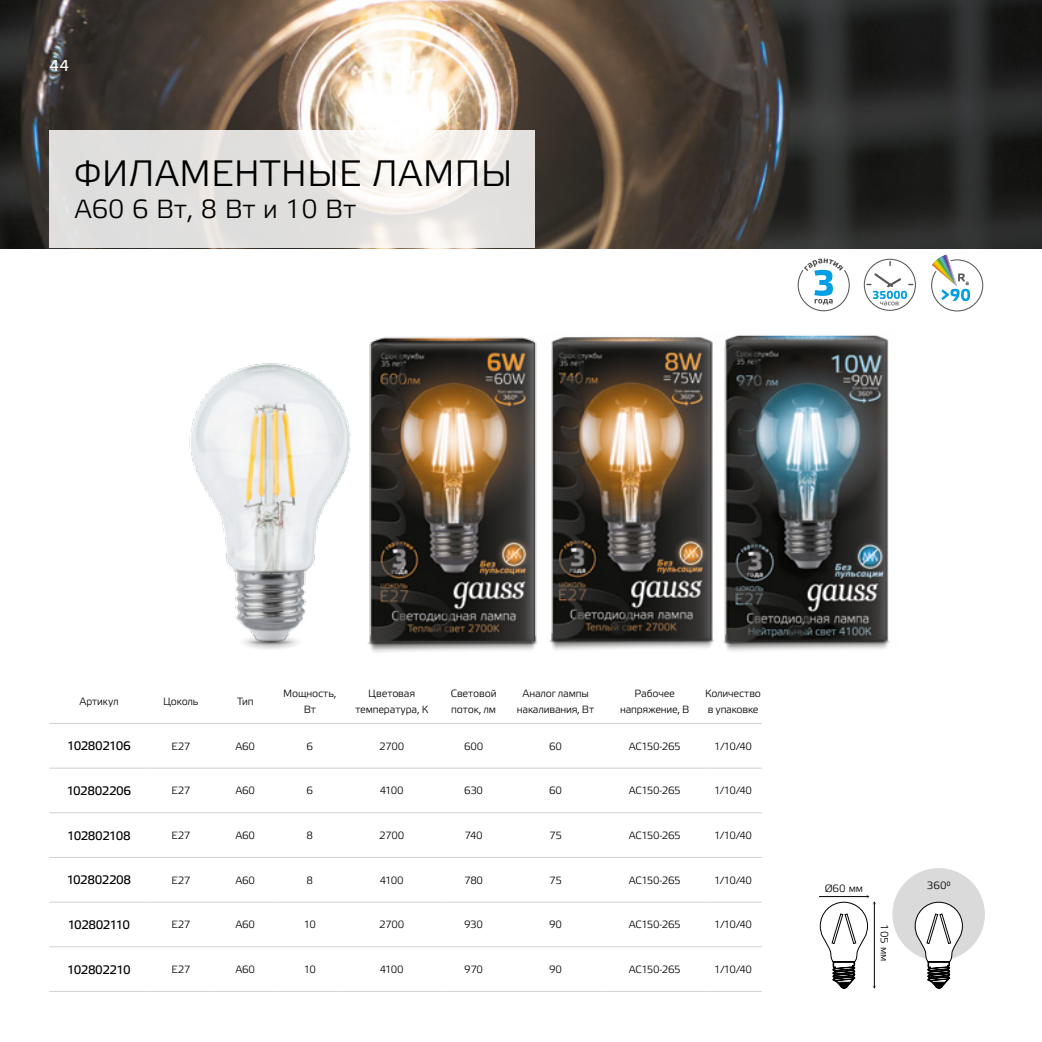
<style>
.page{position:relative;width:1042px;height:1042px;background:#fff}
.page>*{position:absolute;margin:0;border:0;box-sizing:border-box;transform-origin:0 0}
.t1{font:36.75px "Etelka Lig";color:#000}
.t2{font:26.25px "Etelka Light Pro";color:#000}
.t3{font:15.75px "Etelka Text Pro";color:#fff}
.t4{font:12.25px "Etelka Reg";letter-spacing:-.045em;color:#000}
.t5{font:10.5px/15.8px "Etelka Lig";letter-spacing:-.02em;color:#000;text-align:center}
.t6{font:10.5px "Etelka Light Pro";color:#000}
</style>
<div class="page">
<img style="left:0;top:0;width:1041px;height:248px">
<svg style="left:50px;top:130px;width:485px;height:118px;background:#e7e5e3"></svg>
<svg style="left:49px;top:813px;width:655px;height:135px"></svg>
<hr style="left:49px;top:768px;width:100px;height:1px;background:#d1d2d4">
<hr style="left:149px;top:768px;width:64px;height:1px;background:#d1d2d4">
<hr style="left:213px;top:768px;width:65px;height:1px;background:#d1d2d4">
<hr style="left:278px;top:768px;width:64px;height:1px;background:#d1d2d4">
<hr style="left:342px;top:768px;width:99px;height:1px;background:#d1d2d4">
<hr style="left:441px;top:768px;width:65px;height:1px;background:#d1d2d4">
<hr style="left:506px;top:768px;width:99px;height:1px;background:#d1d2d4">
<hr style="left:605px;top:768px;width:99px;height:1px;background:#d1d2d4">
<hr style="left:49px;top:857px;width:100px;height:1px;background:#d1d2d4">
<hr style="left:149px;top:857px;width:64px;height:1px;background:#d1d2d4">
<hr style="left:213px;top:857px;width:65px;height:1px;background:#d1d2d4">
<hr style="left:278px;top:857px;width:64px;height:1px;background:#d1d2d4">
<hr style="left:342px;top:857px;width:99px;height:1px;background:#d1d2d4">
<hr style="left:441px;top:857px;width:65px;height:1px;background:#d1d2d4">
<hr style="left:506px;top:857px;width:99px;height:1px;background:#d1d2d4">
<hr style="left:605px;top:857px;width:99px;height:1px;background:#d1d2d4">
<hr style="left:49px;top:946px;width:100px;height:1px;background:#d1d2d4">
<hr style="left:149px;top:946px;width:64px;height:1px;background:#d1d2d4">
<hr style="left:213px;top:946px;width:65px;height:1px;background:#d1d2d4">
<hr style="left:278px;top:946px;width:64px;height:1px;background:#d1d2d4">
<hr style="left:342px;top:946px;width:99px;height:1px;background:#d1d2d4">
<hr style="left:441px;top:946px;width:65px;height:1px;background:#d1d2d4">
<hr style="left:506px;top:946px;width:99px;height:1px;background:#d1d2d4">
<hr style="left:605px;top:946px;width:99px;height:1px;background:#d1d2d4">
<hr style="left:49px;top:991px;width:100px;height:1px;background:#d1d2d4">
<hr style="left:149px;top:991px;width:64px;height:1px;background:#d1d2d4">
<hr style="left:213px;top:991px;width:65px;height:1px;background:#d1d2d4">
<hr style="left:278px;top:991px;width:64px;height:1px;background:#d1d2d4">
<hr style="left:441px;top:991px;width:65px;height:1px;background:#d1d2d4">
<hr style="left:506px;top:991px;width:99px;height:1px;background:#d1d2d4">
<hr style="left:605px;top:991px;width:99px;height:1px;background:#d1d2d4">
<hr style="left:49px;top:723px;width:100px;height:1px;background:#d1d2d4">
<hr style="left:149px;top:723px;width:64px;height:1px;background:#d1d2d4">
<hr style="left:213px;top:723px;width:65px;height:1px;background:#d1d2d4">
<hr style="left:278px;top:723px;width:64px;height:1px;background:#d1d2d4">
<hr style="left:342px;top:723px;width:99px;height:1px;background:#d1d2d4">
<hr style="left:441px;top:723px;width:65px;height:1px;background:#d1d2d4">
<hr style="left:506px;top:723px;width:99px;height:1px;background:#d1d2d4">
<hr style="left:605px;top:723px;width:99px;height:1px;background:#d1d2d4">
<hr style="left:704px;top:723px;width:58px;height:1px;background:#d1d2d4">
<hr style="left:704px;top:768px;width:58px;height:1px;background:#d1d2d4">
<hr style="left:49px;top:812px;width:100px;height:1px;background:#d1d2d4">
<hr style="left:149px;top:812px;width:64px;height:1px;background:#d1d2d4">
<hr style="left:213px;top:812px;width:65px;height:1px;background:#d1d2d4">
<hr style="left:278px;top:812px;width:64px;height:1px;background:#d1d2d4">
<hr style="left:342px;top:812px;width:99px;height:1px;background:#d1d2d4">
<hr style="left:441px;top:812px;width:65px;height:1px;background:#d1d2d4">
<hr style="left:506px;top:812px;width:99px;height:1px;background:#d1d2d4">
<hr style="left:605px;top:812px;width:99px;height:1px;background:#d1d2d4">
<hr style="left:704px;top:812px;width:58px;height:1px;background:#d1d2d4">
<hr style="left:704px;top:857px;width:58px;height:1px;background:#d1d2d4">
<hr style="left:49px;top:901px;width:100px;height:1px;background:#d1d2d4">
<hr style="left:149px;top:901px;width:64px;height:1px;background:#d1d2d4">
<hr style="left:213px;top:901px;width:65px;height:1px;background:#d1d2d4">
<hr style="left:278px;top:901px;width:64px;height:1px;background:#d1d2d4">
<hr style="left:342px;top:901px;width:99px;height:1px;background:#d1d2d4">
<hr style="left:441px;top:901px;width:65px;height:1px;background:#d1d2d4">
<hr style="left:506px;top:901px;width:99px;height:1px;background:#d1d2d4">
<hr style="left:605px;top:901px;width:99px;height:1px;background:#d1d2d4">
<hr style="left:704px;top:901px;width:58px;height:1px;background:#d1d2d4">
<hr style="left:704px;top:946px;width:58px;height:1px;background:#d1d2d4">
<hr style="left:342px;top:991px;width:99px;height:1px;background:#d1d2d4">
<hr style="left:704px;top:991px;width:58px;height:1px;background:#d1d2d4">
<img style="left:189px;top:337px;width:349px;height:315px">
<img style="left:549px;top:337px;width:162px;height:313px">
<img style="left:711px;top:335px;width:179px;height:316px">
<svg style="left:825px;top:568px;width:3px;height:4px"></svg>
<svg style="left:892px;top:868px;width:93px;height:120px"></svg>
<svg style="left:819px;top:895px;width:57px;height:93px"></svg>
<svg style="left:797px;top:258px;width:53px;height:54px"></svg>
<svg style="left:864px;top:259px;width:51px;height:51px"></svg>
<div style="left:864px;top:259px;width:52px;height:52px;border:1px solid #575756;border-radius:50%"></div>
<svg style="left:867px;top:271px;width:46px;height:34px"></svg>
<svg style="left:931px;top:255px;width:53px;height:57px"></svg>
<h3 class="t3" style="left:50px;top:58px;width:21px">44</h3>
<h1 class="t1" style="left:74px;top:152px;width:440px">ФИЛАМЕНТНЫЕ ЛАМПЫ</h1>
<h2 class="t2" style="left:74px;top:195px;width:283px">А60 6 Вт, 8 Вт и 10 Вт</h2>
<p class="t5" style="left:79px;top:694px;width:41px">Артикул</p>
<p class="t5" style="left:163px;top:694px;width:37px">Цоколь</p>
<p class="t5" style="left:237px;top:694px;width:18px">Тип</p>
<p class="t5" style="left:283px;top:686px;width:55px">Мощность,<br>Вт</p>
<p class="t5" style="left:355px;top:686px;width:74px">Цветовая температура, К</p>
<p class="t5" style="left:451px;top:686px;width:47px;text-align:left">Световой поток, лм</p>
<p class="t5" style="left:517px;top:686px;width:79px">Аналог лампы накаливания, Вт</p>
<p class="t5" style="left:620px;top:686px;width:71px">Рабочее напряжение, В</p>
<p class="t5" style="left:705px;top:686px;width:57px;text-align:left">Количество в упаковке</p>
<p class="t4" style="left:67px;top:739px;width:65px">102802106</p>
<p class="t5" style="left:171px;top:738px;width:20px">E27</p>
<p class="t5" style="left:235px;top:738px;width:21px">А60</p>
<p class="t5" style="left:307px;top:738px;width:8px">6</p>
<p class="t5" style="left:379px;top:738px;width:27px">2700</p>
<p class="t5" style="left:464px;top:738px;width:21px">600</p>
<p class="t5" style="left:549px;top:738px;width:14px">60</p>
<p class="t5" style="left:629px;top:738px;width:53px">AC150-265</p>
<p class="t5" style="left:714px;top:738px;width:40px">1/10/40</p>
<p class="t4" style="left:67px;top:784px;width:66px">102802206</p>
<p class="t5" style="left:171px;top:783px;width:20px">E27</p>
<p class="t5" style="left:235px;top:783px;width:21px">А60</p>
<p class="t5" style="left:307px;top:783px;width:8px">6</p>
<p class="t5" style="left:380px;top:783px;width:25px">4100</p>
<p class="t5" style="left:464px;top:783px;width:21px">630</p>
<p class="t5" style="left:549px;top:783px;width:14px">60</p>
<p class="t5" style="left:629px;top:783px;width:53px">AC150-265</p>
<p class="t5" style="left:714px;top:783px;width:40px">1/10/40</p>
<p class="t4" style="left:67px;top:828px;width:65px">102802108</p>
<p class="t5" style="left:171px;top:828px;width:20px">E27</p>
<p class="t5" style="left:235px;top:828px;width:21px">А60</p>
<p class="t5" style="left:307px;top:828px;width:8px">8</p>
<p class="t5" style="left:379px;top:828px;width:27px">2700</p>
<p class="t5" style="left:464px;top:828px;width:20px">740</p>
<p class="t5" style="left:549px;top:828px;width:14px">75</p>
<p class="t5" style="left:629px;top:828px;width:53px">AC150-265</p>
<p class="t5" style="left:714px;top:828px;width:40px">1/10/40</p>
<p class="t4" style="left:67px;top:873px;width:66px">102802208</p>
<p class="t5" style="left:171px;top:872px;width:20px">E27</p>
<p class="t5" style="left:235px;top:872px;width:21px">А60</p>
<p class="t5" style="left:307px;top:872px;width:8px">8</p>
<p class="t5" style="left:380px;top:872px;width:25px">4100</p>
<p class="t5" style="left:464px;top:872px;width:21px">780</p>
<p class="t5" style="left:549px;top:872px;width:14px">75</p>
<p class="t5" style="left:629px;top:872px;width:53px">AC150-265</p>
<p class="t5" style="left:714px;top:872px;width:40px">1/10/40</p>
<p class="t4" style="left:68px;top:918px;width:64px">102802110</p>
<p class="t5" style="left:171px;top:917px;width:20px">E27</p>
<p class="t5" style="left:235px;top:917px;width:21px">А60</p>
<p class="t5" style="left:304px;top:917px;width:14px">10</p>
<p class="t5" style="left:379px;top:917px;width:27px">2700</p>
<p class="t5" style="left:464px;top:917px;width:20px">930</p>
<p class="t5" style="left:549px;top:917px;width:14px">90</p>
<p class="t5" style="left:629px;top:917px;width:53px">AC150-265</p>
<p class="t5" style="left:714px;top:917px;width:40px">1/10/40</p>
<p class="t4" style="left:67px;top:962px;width:65px">102802210</p>
<p class="t5" style="left:171px;top:962px;width:20px">E27</p>
<p class="t5" style="left:235px;top:962px;width:21px">А60</p>
<p class="t5" style="left:304px;top:962px;width:14px">10</p>
<p class="t5" style="left:380px;top:962px;width:25px">4100</p>
<p class="t5" style="left:464px;top:962px;width:20px">970</p>
<p class="t5" style="left:549px;top:962px;width:14px">90</p>
<p class="t5" style="left:629px;top:962px;width:53px">AC150-265</p>
<p class="t5" style="left:714px;top:962px;width:40px">1/10/40</p>
<p class="t6" style="left:824px;top:882px;width:40px">Ø60 мм</p>
<p class="t6" style="left:890px;top:924px;width:38px;rotate:90deg">105 мм</p>
<p class="t6" style="left:927px;top:880px;width:25px">360°</p>
</div>
